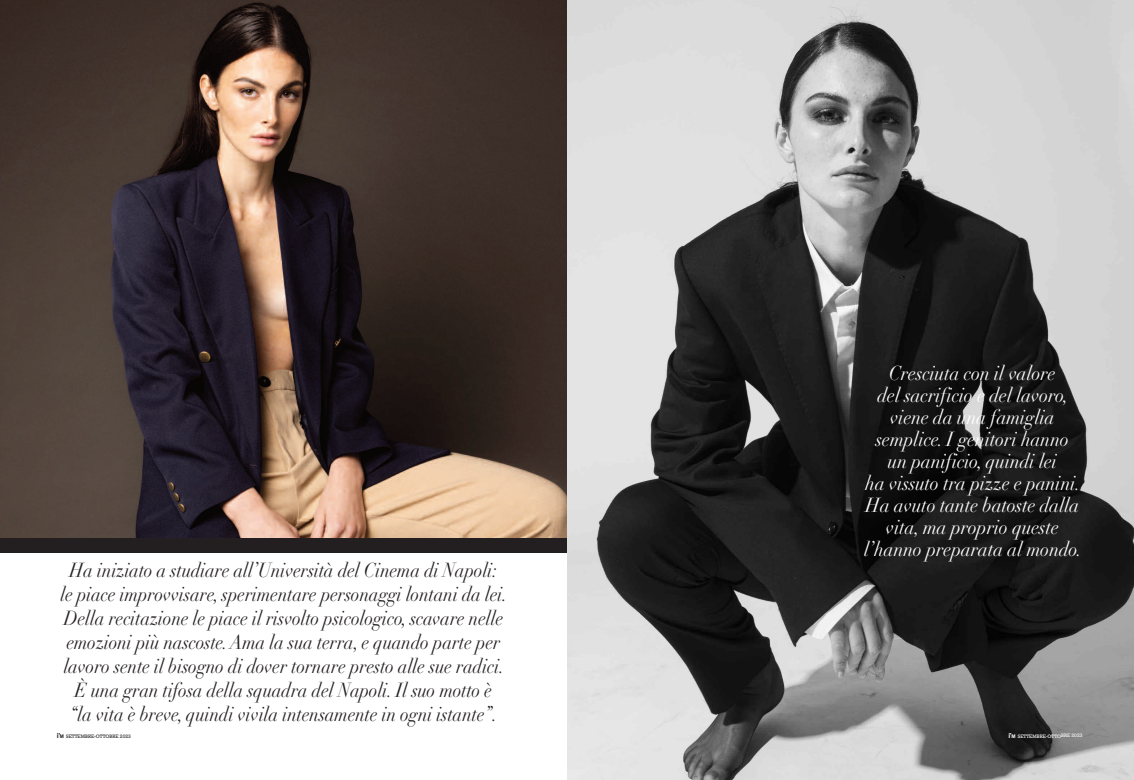
<style>
.page{position:relative;width:1134px;height:780px;background:#fff}
.page>*{position:absolute;margin:0;border:0;box-sizing:border-box;transform-origin:0 0}
.t1{font:italic 20px/24px "Didot";color:#231f20;text-align:center;scale:.88 1}
.t2{font:italic 20px/22px "Didot";color:#fff;text-align:center;scale:.91 1}
.t3{font:5px "Rockwell";color:#231f20}
.t4{font:5px "Rockwell";color:#fff}
.s1{font-family:"Arial";font-weight:700;font-size:7px}
.s2{font-family:"Arial";font-weight:700}
</style>
<div class="page">
<img style="left:0;top:0;width:566px;height:538px">
<div style="left:0;top:538px;width:567px;height:14px;background:#231f20"></div>
<img style="left:567px;top:0;width:567px;height:780px">
<p class="t1" style="left:61px;top:558px;width:509px">Ha iniziato a studiare all’Università del Cinema di Napoli:<br>le piace improvvisare, sperimentare personaggi lontani da lei.<br>Della recitazione le piace il risvolto psicologico, scavare nelle emozionipiù nascoste.Ama la sua terra, e quando parte per lavoro sente il bisogno di dover tornare presto alle sue radici.<br>È una gran tifosa della squadra del Napoli. Il suo motto è<br>“la vita è breve, quindi vivila intensamente in ogni istante”.</p>
<p class="t3" style="left:57px;top:732px;width:76px"><span class="s1">i’</span><span class="s2">M</span> SETTEMBRE-OTTOBRE 2023</p>
<p class="t2" style="left:864px;top:362px;width:241px">Cresciuta con il valore<br>del sacrificio e del lavoro, viene da una famiglia semplice. I genitori hanno<br>un panificio, quindi lei<br>ha vissuto tra pizze e panini.<br>Ha avuto tante batoste dalla vita, ma proprio queste l’hanno preparata al mondo.</p>
<p class="t4" style="left:1008px;top:732px;width:76px"><span class="s1">i’</span><span class="s2">M</span> SETTEMBRE-OTTOBRE 2023</p>
</div>
